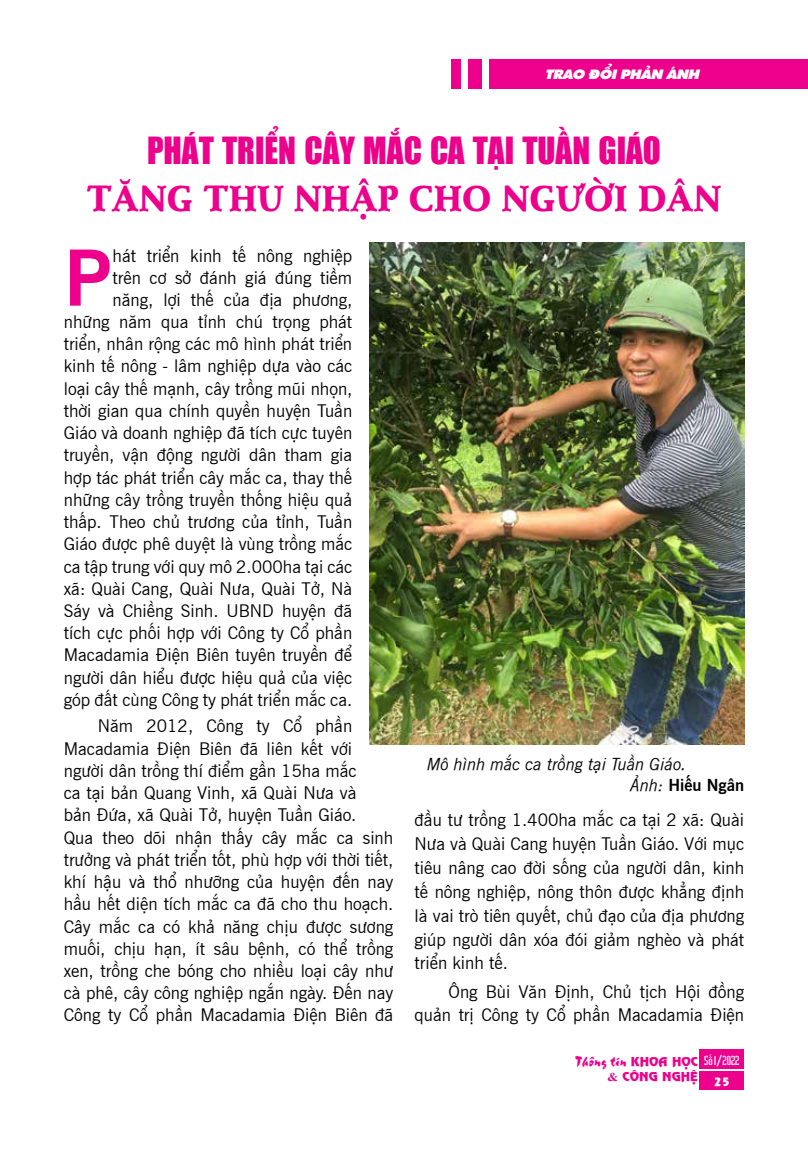
<style>
.page{position:relative;width:808px;height:1149px;background:#fff}
.page>*{position:absolute;margin:0;border:0;box-sizing:border-box;transform-origin:0 0}
.t1{font:700 77.1px "UVN Tin Tuc";color:#ec008c}
.t2{font:34.65px "UTM Impact";color:#ec008c;scale:.95 1}
.t3{font:34.65px "UVN Thay Giao Nang";color:#ec008c;scale:.95 1}
.t4{font:17.25px/22.2px "UVN Tin Tuc";color:#000;text-align:right}
.t5{font:italic 16.5px/21px "UVN Tin Tuc";color:#000}
.t6{font:15px "UVN Thang Vu";color:#ec008c}
.t7{font:13.5px "UTM Sharnay";color:#fff;scale:1.08 1}
.t8{font:12px "UVN Nguyen Du";color:#ec008c;scale:1.08 1}
.t9{font:12px "UVN Hai Ba Trung";color:#fff}
.t10{font:11.25px "UVN Nguyen Du";color:#fff;scale:1.08 1}
.s1{font-weight:700;font-style:normal}
.s2{font-family:"UVN Nguyen Du";font-size:12px}
.s3{font-family:"Times New Roman";font-weight:700}
</style>
<div class="page">
<div style="left:489px;top:59px;width:319px;height:30px;background:#ec008c"></div>
<div style="left:699px;top:1049px;width:45px;height:19px;background:#ec008c"></div>
<div style="left:699px;top:1071px;width:45px;height:18px;background:#ec008c"></div>
<div style="left:468px;top:59px;width:14px;height:30px;background:#ec008c"></div>
<div style="left:451px;top:59px;width:10px;height:30px;background:#ec008c"></div>
<img style="left:369px;top:242px;width:375px;height:501px">
<p class="t7" style="left:545px;top:63px;width:144px">TRAO ĐỔI PHẢN ÁNH</p>
<h2 class="t2" style="left:147px;top:126px;width:542px">PHÁT TRIỂN CÂY MẮC CA TẠI TUẦN GIÁO</h2>
<h2 class="t3" style="left:87px;top:171px;width:669px">TĂNG THU NHẬP CHO NGƯỜI DÂN</h2>
<h1 class="t1" style="left:64px;top:217px;width:50px">P</h1>
<p class="t4" style="left:64px;top:243px;width:290px">hát triển kinh tế nông nghiệp<br>trên cơ sở đánh giá đúng tiềm<br>năng, lợi thế của địa phương, những năm qua tỉnh chú trọng phát triển, nhân rộng các mô hình phát triển kinh tế nông - lâm nghiệp dựa vào các loại cây thế mạnh, cây trồng mũi nhọn, thời gian qua chính quyền huyện Tuần Giáo và doanh nghiệp đã tích cực tuyên truyền, vận động người dân tham gia hợp tác phát triển cây mắc ca, thay thế những cây trồng truyền thống hiệu quả thấp. Theo chủ trương của tỉnh, Tuần Giáo được phê duyệt là vùng trồng mắc ca tập trung với quy mô 2.000ha tại các xã: Quài Cang, Quài Nưa, Quài Tở, Nà Sáy và Chiềng Sinh. UBND huyện đã tích cực phối hợp với Công ty Cổ phần Macadamia Điện Biên tuyên truyền để người dân hiểu được hiệu quả của việc góp đất cùng Công ty phát triển mắc ca.</p>
<p class="t4" style="left:64px;top:713px;width:331px;text-align:left;text-indent:34px">Năm 2012, Công ty Cổ phần Macadamia Điện Biên đã liên kết với người dân trồng thí điểm gần 15ha mắc<br>ca tại bản Quang Vinh, xã Quài Nưa và<br>bản Đứa, xã Quài Tở, huyện Tuần Giáo.<br>Qua theo dõi nhận thấy cây mắc ca sinh trưởng và phát triển tốt, phù hợp với thời tiết, khí hậu và thổ nhưỡng của huyện đến nay hầu hết diện tích mắc ca đã cho thu hoạch.<br>Cây mắc ca có khả năng chịu được sương muối, chịu hạn, ít sâu bệnh, có thể trồng xen, trồng che bóng cho nhiều loại cây như cà phê, cây công nghiệp ngắn ngày. Đến nay Công ty Cổ phần Macadamia Điện Biên đã</p>
<p class="t5" style="left:630px;top:751px;width:115px;text-indent:-203px">Mô hình mắc ca trồng tại Tuần Giáo.<br>Ảnh: <span class="s1">Hiếu Ngân</span></p>
<p class="t4" style="left:415px;top:806px;width:331px;line-height:23.9px;text-align:justify">đầu tư trồng 1.400ha mắc ca tại 2 xã: Quài Nưa và Quài Cang huyện Tuần Giáo. Với mục tiêu nâng cao đời sống của người dân, kinh tế nông nghiệp, nông thôn được khẳng định là vai trò tiên quyết, chủ đạo của địa phương giúp người dân xóa đói giảm nghèo và phát triển kinh tế.</p>
<p class="t4" style="left:415px;top:977px;width:331px;line-height:23.9px">Ông Bùi Văn Định, Chủ tịch Hội đồng quản trị Công ty Cổ phần Macadamia Điện</p>
<p class="t9" style="left:704px;top:1050px;width:37px">Số 1/2022</p>
<p class="t10" style="left:714px;top:1073px;width:17px">25</p>
<p class="t6" style="left:575px;top:1049px;width:124px">Thông tin <span class="s2">KHOA HỌC</span></p>
<p class="t8" style="left:607px;top:1067px;width:85px"><span class="s3">&amp;</span> CÔNG NGHỆ</p>
</div>
